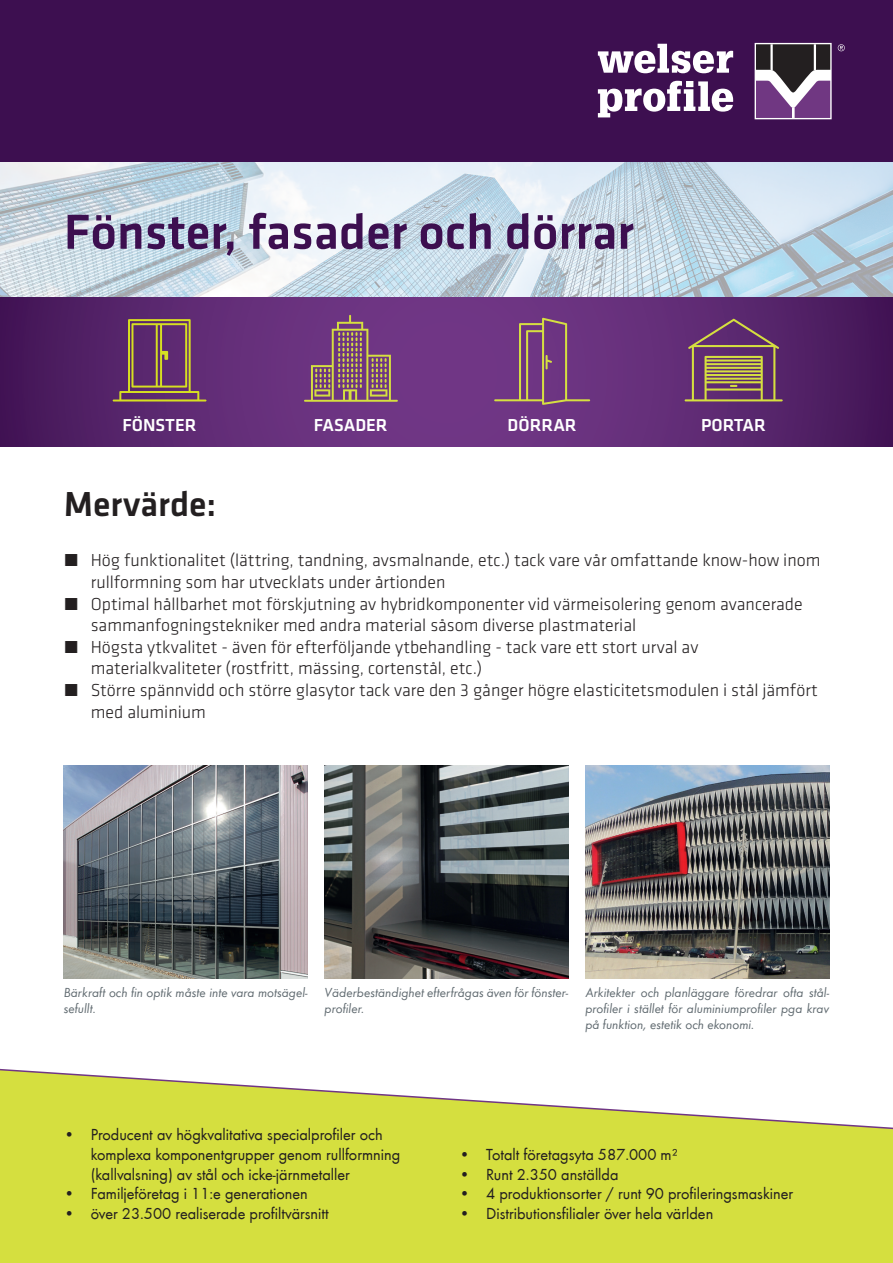
<style>
.page{position:relative;width:893px;height:1263px;background:#fff}
.page>*{position:absolute;margin:0;border:0;box-sizing:border-box;transform-origin:0 0}
.t1{font:500 51px "Klavika";color:#3d0f50}
.t2{font:500 36px "Klavika";color:#231f20}
.t3{font:300 18px "Klavika";color:#231f20}
.t4{font:500 18px "Klavika";color:#fff}
.t5{font:16.5px/19.8px "Futura T Boo";color:#231f20}
.t6{font:13.5px/16.2px "Futura T Boo Obl";color:#5f696f}
.s1{font-weight:500}
</style>
<div class="page">
<img style="left:0;top:162px;width:893px;height:136px">
<svg style="left:0;top:1068px;width:893px;height:195px"></svg>
<div style="left:0;top:0;width:893px;height:162px;background:#3d0f50"></div>
<svg style="left:838px;top:44px;width:7px;height:7px"></svg>
<svg style="left:598px;top:81px;width:135px;height:36px"></svg>
<svg style="left:598px;top:44px;width:135px;height:29px"></svg>
<svg style="left:755px;top:43px;width:77px;height:76px"></svg>
<svg style="left:756px;top:44px;width:74px;height:74px;background:#6c5471"></svg>
<hr style="left:770px;top:44px;width:3px;height:29px;background:#fff">
<hr style="left:814px;top:44px;width:2px;height:28px;background:#fff">
<svg style="left:0;top:298px;width:893px;height:148px;background:#5d2972"></svg>
<svg style="left:113px;top:319px;width:93px;height:82px;background:#724b61"></svg>
<img style="left:64px;top:765px;width:244px;height:213px">
<img style="left:325px;top:765px;width:243px;height:213px">
<svg style="left:304px;top:315px;width:94px;height:87px;background:#835973"></svg>
<svg style="left:494px;top:318px;width:96px;height:87px;background:#79487b"></svg>
<svg style="left:685px;top:319px;width:98px;height:82px;background:#795564"></svg>
<img style="left:585px;top:765px;width:244px;height:213px">
<h1 class="t1" style="left:64px;top:204px;width:572px">Fönster, fasader och dörrar</h1>
<p class="t4" style="left:122px;top:415px;width:75px">FÖNSTER</p>
<p class="t4" style="left:314px;top:415px;width:75px">FASADER</p>
<p class="t4" style="left:508px;top:415px;width:71px">DÖRRAR</p>
<p class="t4" style="left:701px;top:415px;width:66px">PORTAR</p>
<h2 class="t2" style="left:64px;top:484px;width:154px">Mervärde:</h2>
<p class="t3" style="left:64px;top:550px;width:758px"><span class="s1">˸</span> Hög funktionalitet (lättring, tandning, avsmalnande, etc.) tack vare vår omfattande know-how inom</p>
<p class="t3" style="left:91px;top:572px;width:356px">rullformning som har utvecklats under årtionden</p>
<p class="t3" style="left:64px;top:594px;width:740px"><span class="s1">˸</span> Optimal hållbarhet mot förskjutning av hybridkomponenter vid värmeisolering genom avancerade</p>
<p class="t3" style="left:91px;top:615px;width:547px">sammanfogningstekniker med andra material såsom diverse plastmaterial</p>
<p class="t3" style="left:64px;top:637px;width:636px"><span class="s1">˸</span> Högsta ytkvalitet - även för efterföljande ytbehandling - tack vare ett stort urval av</p>
<p class="t3" style="left:91px;top:658px;width:393px">materialkvaliteter (rostfritt, mässing, cortenstål, etc.)</p>
<p class="t3" style="left:64px;top:680px;width:755px"><span class="s1">˸</span> Större spännvidd och större glasytor tack vare den 3 gånger högre elasticitetsmodulen i stål jämfört</p>
<p class="t3" style="left:91px;top:702px;width:117px">med aluminium</p>
<p class="t6" style="left:64px;top:984px;width:245px">Bärkraft och fin optik måste inte vara motsägel&shy;sefullt.</p>
<p class="t6" style="left:325px;top:984px;width:245px">Väderbeständighet efterfrågas även för fönster&shy;profiler.</p>
<p class="t6" style="left:585px;top:984px;width:245px;text-align:justify">Arkitekter och planläggare föredrar ofta stål&shy;profiler i stället för aluminiumprofiler pga krav på funktion, estetik och ekonomi.</p>
<p class="t5" style="left:91px;top:1124px;width:311px;text-indent:-27px">• Producent av högkvalitativa specialprofiler och komplexa komponentgrupper genom rullformning (kallvalsning) av stål och icke-järnmetaller</p>
<p class="t5" style="left:64px;top:1184px;width:245px">• Familjeföretag i 11:e generationen</p>
<p class="t5" style="left:64px;top:1203px;width:266px">• över 23.500 realiserade profiltvärsnitt</p>
<p class="t5" style="left:459px;top:1144px;width:220px">• Totalt företagsyta 587.000 m²</p>
<p class="t5" style="left:459px;top:1164px;width:161px">• Runt 2.350 anställda</p>
<p class="t5" style="left:459px;top:1184px;width:335px">• 4 produktionsorter / runt 90 profileringsmaskiner</p>
<p class="t5" style="left:459px;top:1203px;width:256px">• Distributionsfilialer över hela världen</p>
</div>
